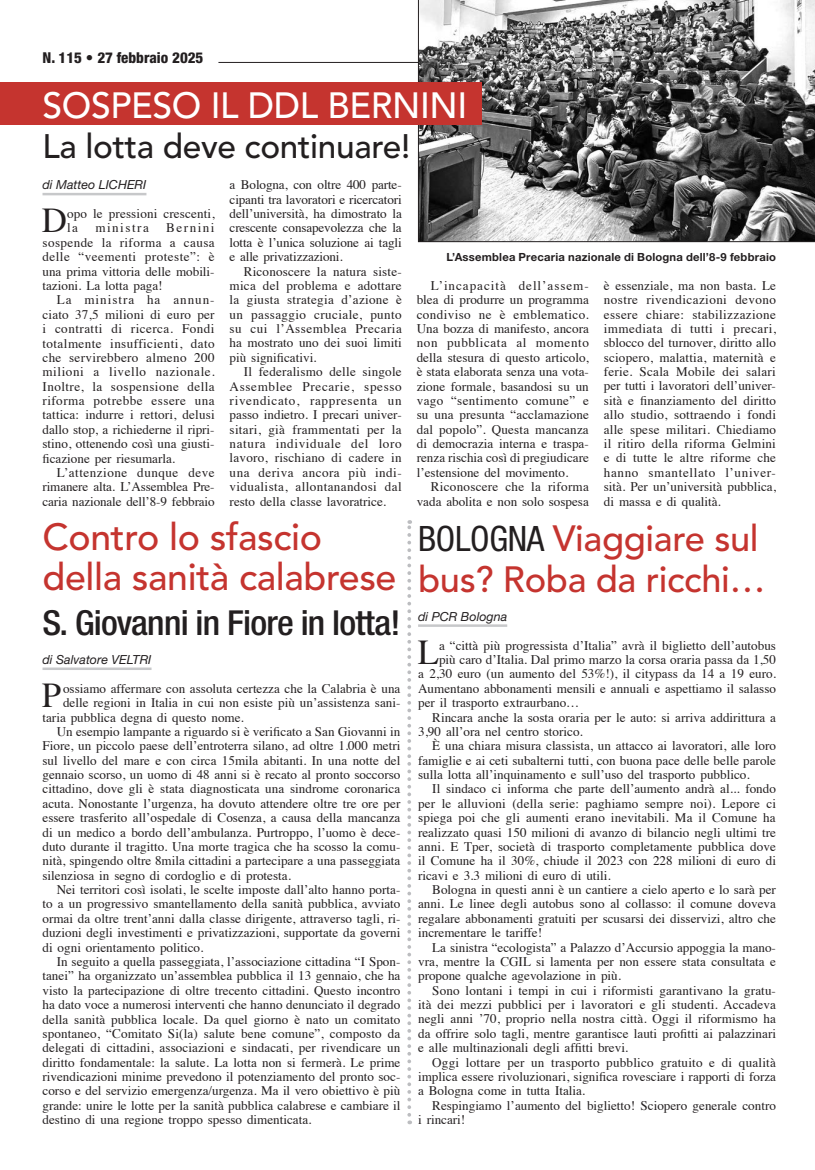
<style>
.page{position:relative;width:815px;height:1170px;background:#fff}
.page>*{position:absolute;margin:0;border:0;box-sizing:border-box;transform-origin:0 0}
.titolo_RIV_Avenir{font:500 37.5px "Avenir LT Std";letter-spacing:-.01em;color:#c5342f}
.titolo_RIV_Avenir-2{font:500 36.25px/41.2px "Avenir LT Std";letter-spacing:-.01em;color:#c5342f}
.titolo_RIV_Avenir-3{font:500 36.25px "Avenir LT Std";letter-spacing:-.01em;color:#fff}
.Testo_RIV{font:34.88px "Times";color:#231f20}
.titolo_RIV_Avenir-4{font:500 condensed 34.38px "Helvetica Neue LT Std";letter-spacing:-.02em;color:#231f20;scale:1.05 1}
.titolo_RIV_Avenir-5{font:500 33.75px "Avenir LT Std";letter-spacing:-.01em;color:#231f20}
.t1{font:800 condensed 15px "Helvetica Neue LT Std";color:#231f20}
.Testo_RIV-2{font:13.12px/14.4px "Times";color:#231f20;text-align:justify}
.Testo_RIV-3{font:13.12px "Times";letter-spacing:.115em;color:#231f20}
.Firma_RIV{font:italic 12.5px "Helvetica Neue LT Std";color:#231f20}
.didascalia_RIV{font:700 11.25px "Helvetica Neue LT Std";letter-spacing:.02em;color:#231f20}
.s1{font-family:"Helvetica Neue LT Std";font-weight:400;font-stretch:condensed;font-size:35px;color:#231f20}
</style>
<div class="page">
<hr style="left:218px;top:62px;width:356px;height:1px;background:#231f20">
<hr style="left:43px;top:193px;width:103px;height:2px;background:#c7c8ca">
<svg style="left:407px;top:520px;width:4px;height:594px"></svg>
<hr style="left:418px;top:624px;width:89px;height:3px;background:#c7c8ca">
<hr style="left:43px;top:667px;width:109px;height:3px;background:#c7c8ca">
<svg style="left:418px;top:0;width:397px;height:242px;background:#797979"></svg>
<div style="left:0;top:82px;width:482px;height:43px;background:#c5342f"></div>
<p class="t1" style="left:43px;top:48px;width:162px">N. 115 • 27 febbraio 2025</p>
<p class="titolo_RIV_Avenir-3" style="left:43px;top:84px;width:426px">SOSPESO IL DDL BERNINI</p>
<p class="titolo_RIV_Avenir-5" style="left:43px;top:126px;width:369px">La lotta deve continuare!</p>
<p class="Firma_RIV" style="left:43px;top:177px;width:105px">di Matteo LICHERI</p>
<p class="Testo_RIV" style="left:42px;top:188px;width:27px">D</p>
<p class="Testo_RIV-2" style="left:67px;top:205px;width:149px">opo le pressioni crescenti, la</p>
<p class="Testo_RIV-2" style="left:43px;top:220px;width:174px;text-indent:124px">Bernini sospende la riforma a causa delle “veementi proteste”: è una prima vittoria delle mobili&shy;tazioni. La lotta paga!</p>
<p class="Testo_RIV-2" style="left:43px;top:291px;width:174px;text-indent:14px">La ministra ha annun&shy;ciato 37,5 milioni di euro per i contratti di ricerca. Fondi totalmente insufficienti, dato che servirebbero almeno 200 milioni a livello nazionale.<br>Inoltre, la sospensione della riforma potrebbe essere una tattica: indurre i rettori, delusi dallo stop, a richiederne il ripri&shy;stino, ottenendo così una giusti&shy;ficazione per riesumarla.</p>
<p class="Testo_RIV-2" style="left:43px;top:464px;width:174px;text-indent:14px">L’attenzione dunque deve rimanere alta. L’Assemblea Pre&shy;caria nazionale dell’8-9 febbraio</p>
<p class="Testo_RIV-3" style="left:95px;top:216px;width:55px">ministra</p>
<p class="Testo_RIV-2" style="left:230px;top:176px;width:174px">a Bologna, con oltre 400 parte&shy;cipanti tra lavoratori e ricercatori dell’università, ha dimostrato la crescente consapevolezza che la lotta è l’unica soluzione ai tagli e alle privatizzazioni.</p>
<p class="Testo_RIV-2" style="left:230px;top:263px;width:174px;text-indent:14px">Riconoscere la natura siste&shy;mica del problema e adottare la giusta strategia d’azione è un passaggio cruciale, punto su cui l’Assemblea Precaria ha mostrato uno dei suoi limiti più significativi.</p>
<p class="Testo_RIV-2" style="left:230px;top:363px;width:174px;text-indent:14px">Il federalismo delle singole Assemblee Precarie, spesso rivendicato, rappresenta un passo indietro. I precari univer&shy;sitari, già frammentati per la natura individuale del loro lavoro, rischiano di cadere in una deriva ancora più indi&shy;vidualista, allontanandosi dal resto della classe lavoratrice.</p>
<p class="titolo_RIV_Avenir" style="left:43px;top:515px;width:281px">Contro lo sfascio</p>
<p class="titolo_RIV_Avenir" style="left:43px;top:555px;width:355px">della sanità calabrese</p>
<p class="titolo_RIV_Avenir-4" style="left:43px;top:602px;width:342px">S. Giovanni in Fiore in lotta!</p>
<p class="Firma_RIV" style="left:43px;top:652px;width:111px">di Salvatore VELTRI</p>
<p class="Testo_RIV" style="left:42px;top:662px;width:21px">P</p>
<p class="Testo_RIV-2" style="left:63px;top:680px;width:339px">ossiamo affermare con assoluta certezza che la Calabria è una</p>
<p class="Testo_RIV-2" style="left:63px;top:694px;width:339px">delle regioni in Italia in cui non esiste più un’assistenza sani-</p>
<p class="Testo_RIV-2" style="left:43px;top:708px;width:203px">taria pubblica degna di questo nome.</p>
<p class="Testo_RIV-2" style="left:43px;top:723px;width:359px;text-indent:14px">Un esempio lampante a riguardo si è verificato a San Giovanni in Fiore, un piccolo paese dell’entroterra silano, ad oltre 1.000 metri sul livello del mare e con circa 15mila abitanti. In una notte del gennaio scorso, un uomo di 48 anni si è recato al pronto soccorso cittadino, dove gli è stata diagnosticata una sindrome coronarica acuta. Nonostante l’urgenza, ha dovuto attendere oltre tre ore per essere trasferito all’ospedale di Cosenza, a causa della mancanza di un medico a bordo dell’ambulanza. Purtroppo, l’uomo è dece&shy;duto durante il tragitto. Una morte tragica che ha scosso la comu&shy;nità, spingendo oltre 8mila cittadini a partecipare a una passeggiata silenziosa in segno di cordoglio e di protesta.</p>
<p class="Testo_RIV-2" style="left:43px;top:881px;width:359px;text-indent:14px">Nei territori così isolati, le scelte imposte dall’alto hanno porta&shy;to a un progressivo smantellamento della sanità pubblica, avviato ormai da oltre trent’anni dalla classe dirigente, attraverso tagli, ri&shy;duzioni degli investimenti e privatizzazioni, supportate da governi di ogni orientamento politico.</p>
<p class="Testo_RIV-2" style="left:43px;top:953px;width:359px;text-indent:14px">In seguito a quella passeggiata, l’associazione cittadina “I Spon&shy;tanei” ha organizzato un’assemblea pubblica il 13 gennaio, che ha visto la partecipazione di oltre trecento cittadini. Questo incontro ha dato voce a numerosi interventi che hanno denunciato il degrado della sanità pubblica locale. Da quel giorno è nato un comitato spontaneo, “Comitato Si(la) salute bene comune”, composto da delegati di cittadini, associazioni e sindacati, per rivendicare un diritto fondamentale: la salute. La lotta non si fermerà. Le prime rivendicazioni minime prevedono il potenziamento del pronto soc&shy;corso e del servizio emergenza/urgenza. Ma il vero obiettivo è più grande: unire le lotte per la sanità pubblica calabrese e cambiare il destino di una regione troppo spesso dimenticata.</p>
<p class="didascalia_RIV" style="left:447px;top:250px;width:331px">L’Assemblea Precaria nazionale di Bologna dell’8-9 febbraio</p>
<p class="Testo_RIV-2" style="left:417px;top:277px;width:174px;text-indent:14px">L’incapacità dell’assem&shy;blea di produrre un programma condiviso ne è emblematico.<br>Una bozza di manifesto, ancora non pubblicata al momento della stesura di questo articolo, è stata elaborata senza una vota&shy;zione formale, basandosi su un vago “sentimento comune” e su una presunta “acclamazione dal popolo”. Questa mancanza di democrazia interna e traspa&shy;renza rischia così di pregiudicare l’estensione del movimento.</p>
<p class="Testo_RIV-2" style="left:417px;top:478px;width:174px;text-align:right">Riconoscere che la riforma vada abolita e non solo sospesa</p>
<p class="Testo_RIV-2" style="left:604px;top:277px;width:174px">è essenziale, ma non basta. Le nostre rivendicazioni devono essere chiare: stabilizzazione immediata di tutti i precari, sblocco del turnover, diritto allo sciopero, malattia, maternità e ferie. Scala Mobile dei salari per tutti i lavoratori dell’univer&shy;sità e finanziamento del diritto allo studio, sottraendo i fondi alle spese militari. Chiediamo il ritiro della riforma Gelmini e di tutte le altre riforme che hanno smantellato l’univer&shy;sità. Per un’università pubblica, di massa e di qualità.</p>
<p class="titolo_RIV_Avenir-2" style="left:418px;top:518px;width:349px"><span class="s1">BOLOGNA</span> Viaggiare sul bus? Roba da ricchi…</p>
<p class="Firma_RIV" style="left:418px;top:608px;width:91px">di PCR Bologna</p>
<p class="Testo_RIV" style="left:418px;top:619px;width:23px">L</p>
<p class="Testo_RIV-2" style="left:439px;top:636px;width:339px">a “città più progressista d’Italia” avrà il biglietto dell’autobus</p>
<p class="Testo_RIV-2" style="left:439px;top:651px;width:338px">più caro d’Italia. Dal primo marzo la corsa oraria passa da 1,50</p>
<p class="Testo_RIV-2" style="left:418px;top:665px;width:359px">a 2,30 euro (un aumento del 53%!), il citypass da 14 a 19 euro.</p>
<p class="Testo_RIV-2" style="left:418px;top:680px;width:359px">Aumentano abbonamenti mensili e annuali e aspettiamo il salasso</p>
<p class="Testo_RIV-2" style="left:418px;top:694px;width:163px">per il trasporto extraurbano…</p>
<p class="Testo_RIV-2" style="left:418px;top:708px;width:359px;text-indent:14px">Rincara anche la sosta oraria per le auto: si arriva addirittura a<br>3,90 all’ora nel centro storico.</p>
<p class="Testo_RIV-2" style="left:418px;top:737px;width:359px;text-indent:14px">È una chiara misura classista, un attacco ai lavoratori, alle loro famiglie e ai ceti subalterni tutti, con buona pace delle belle parole sulla lotta all’inquinamento e sull’uso del trasporto pubblico.</p>
<p class="Testo_RIV-2" style="left:418px;top:780px;width:359px;text-indent:14px">Il sindaco ci informa che parte dell’aumento andrà al... fondo per le alluvioni (della serie: paghiamo sempre noi). Lepore ci spiega poi che gli aumenti erano inevitabili. Ma il Comune ha realizzato quasi 150 milioni di avanzo di bilancio negli ultimi tre anni. E Tper, società di trasporto completamente pubblica dove il Comune ha il 30%, chiude il 2023 con 228 milioni di euro di ricavi e 3.3 milioni di euro di utili.</p>
<p class="Testo_RIV-2" style="left:418px;top:881px;width:359px;text-indent:14px">Bologna in questi anni è un cantiere a cielo aperto e lo sarà per anni. Le linee degli autobus sono al collasso: il comune doveva regalare abbonamenti gratuiti per scusarsi dei disservizi, altro che incrementare le tariffe!</p>
<p class="Testo_RIV-2" style="left:418px;top:938px;width:359px;text-indent:14px">La sinistra “ecologista” a Palazzo d’Accursio appoggia la mano&shy;vra, mentre la CGIL si lamenta per non essere stata consultata e propone qualche agevolazione in più.</p>
<p class="Testo_RIV-2" style="left:418px;top:981px;width:359px;text-indent:14px">Sono lontani i tempi in cui i riformisti garantivano la gratu&shy;ità dei mezzi pubblici per i lavoratori e gli studenti. Accadeva negli anni ’70, proprio nella nostra città. Oggi il riformismo ha da offrire solo tagli, mentre garantisce lauti profitti ai palazzinari e alle multinazionali degli affitti brevi.</p>
<p class="Testo_RIV-2" style="left:418px;top:1053px;width:359px;text-indent:14px">Oggi lottare per un trasporto pubblico gratuito e di qualità implica essere rivoluzionari, significa rovesciare i rapporti di forza a Bologna come in tutta Italia.</p>
<p class="Testo_RIV-2" style="left:418px;top:1096px;width:359px;text-indent:14px">Respingiamo l’aumento del biglietto! Sciopero generale contro i rincari!</p>
</div>
